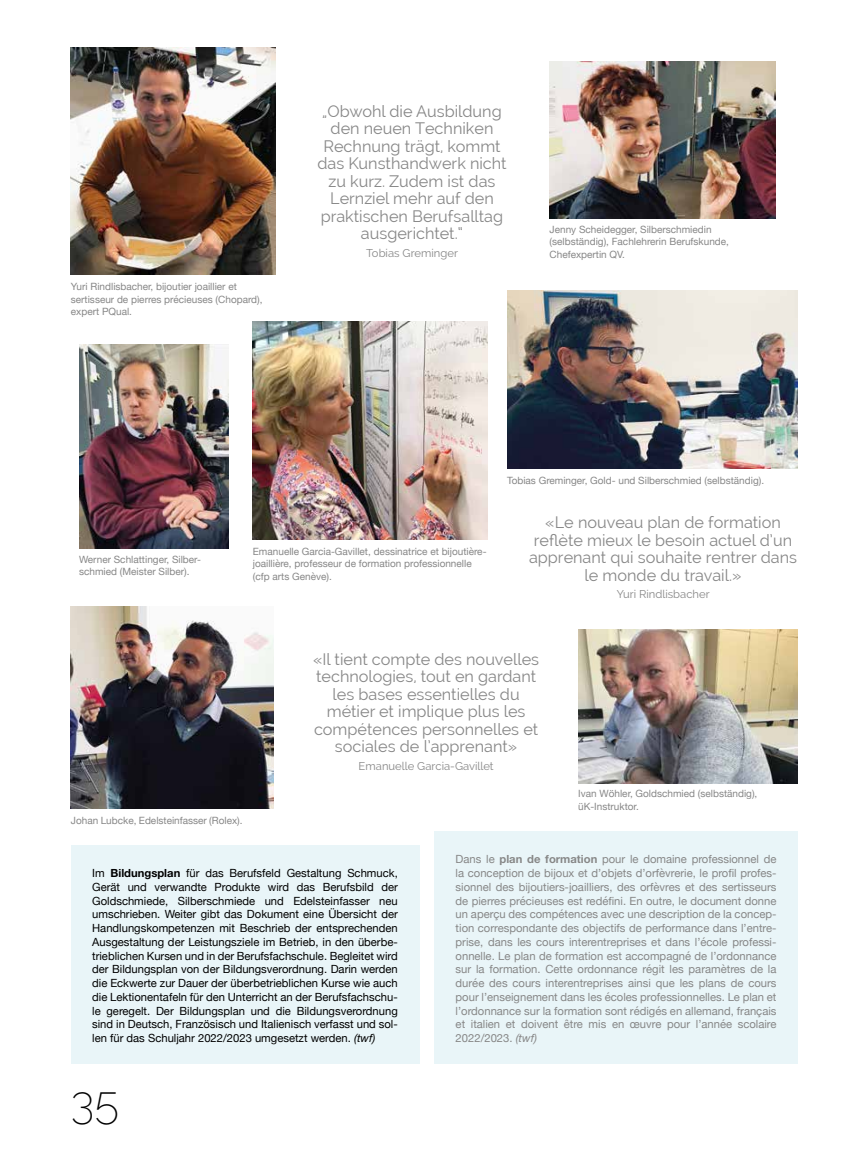
<style>
.page{position:relative;width:851px;height:1170px;background:#fff}
.page>*{position:absolute;margin:0;border:0;box-sizing:border-box;transform-origin:0 0}
.t1{font:200 45px "Raleway";color:#000}
.t2{font:16.25px/17.5px "Raleway";color:#878787;text-align:center}
.t3{font:11.25px/13.8px "Helvetica Neue";color:#878787;text-align:justify}
.t4{font:11.25px/13.8px "Helvetica Neue";color:#000;text-align:justify}
.t5{font:11.25px "Raleway";color:#878787}
.t6{font:10px/12.5px "Helvetica Neue";color:#878787}
.s1{font-weight:700}
.s2{font-style:italic}
</style>
<div class="page">
<img style="left:253px;top:321px;width:234px;height:219px">
<img style="left:578px;top:629px;width:219px;height:154px">
<img style="left:549px;top:62px;width:226px;height:157px">
<img style="left:71px;top:606px;width:202px;height:202px">
<img style="left:507px;top:290px;width:290px;height:179px">
<img style="left:79px;top:344px;width:150px;height:204px">
<img style="left:71px;top:48px;width:204px;height:227px">
<div style="left:71px;top:845px;width:348px;height:218px;background:#e9f5f8"></div>
<div style="left:434px;top:831px;width:363px;height:232px;background:#e9f5f8"></div>
<p class="t6" style="left:71px;top:281px;width:193px">Yuri Rindlisbacher, bijoutier joaillier et sertisseur de pierres précieuses (Chopard), expert PQual.</p>
<h2 class="t2" style="left:317px;top:102px;width:191px">„Obwohl die Ausbildung den neuen Techniken<br>Rechnung trägt, kommt das Kunsthandwerk nicht zu kurz. Zudem ist das<br>Lernziel mehr auf den praktischen Berufsalltag ausgerichtet.“</h2>
<p class="t5" style="left:366px;top:246px;width:93px">Tobias Greminger</p>
<p class="t6" style="left:549px;top:223px;width:181px">Jenny Scheidegger, Silberschmiedin (selbständig), Fachlehrerin Berufskunde,<br>Chefexpertin QV.</p>
<p class="t6" style="left:507px;top:474px;width:258px">Tobias Greminger, Gold- und Silberschmied (selbständig).</p>
<p class="t6" style="left:79px;top:553px;width:123px">Werner Schlattinger, Silber&shy;schmied (Meister Silber).</p>
<p class="t6" style="left:253px;top:545px;width:235px">Emanuelle Garcia-Gavillet, dessinatrice et bijoutière&shy;joaillière, professeur de formation professionnelle (cfp arts Genève).</p>
<h2 class="t2" style="left:529px;top:513px;width:269px">«Le nouveau plan de formation reflète mieux le besoin actuel d’un apprenant qui souhaite rentrer dans le monde du travail.»</h2>
<p class="t5" style="left:616px;top:587px;width:94px">Yuri Rindlisbacher</p>
<p class="t6" style="left:71px;top:814px;width:173px">Johan Lubcke, Edelsteinfasser (Rolex).</p>
<h2 class="t2" style="left:313px;top:650px;width:227px">«Il tient compte des nouvelles technologies, tout en gardant les bases essentielles du métier et implique plus les compétences personnelles et sociales de l’apprenant»</h2>
<p class="t5" style="left:358px;top:759px;width:137px">Emanuelle Garcia-Gavillet</p>
<p class="t6" style="left:578px;top:788px;width:181px">Ivan Wöhler, Goldschmied (selbständig), üK-Instruktor.</p>
<p class="t4" style="left:92px;top:866px;width:307px">Im <span class="s1">Bildungsplan</span> für das Berufsfeld Gestaltung Schmuck, Gerät und verwandte Produkte wird das Berufsbild der Goldschmiede, Silberschmiede und Edelsteinfasser neu umschrieben. Weiter gibt das Dokument eine Übersicht der Handlungskompetenzen mit Beschrieb der entsprechenden Ausgestaltung der Leistungsziele im Betrieb, in den überbe&shy;trieblichen Kursen und in der Berufsfachschule. Begleitet wird der Bildungsplan von der Bildungsverordnung. Darin werden die Eckwerte zur Dauer der überbetrieblichen Kurse wie auch die Lektionentafeln für den Unterricht an der Berufsfachschu&shy;le geregelt. Der Bildungsplan und die Bildungsverordnung sind in Deutsch, Französisch und Italienisch verfasst und sol&shy;len für das Schuljahr 2022/2023 umgesetzt werden. <span class="s2">(twf)</span></p>
<h1 class="t1" style="left:71px;top:1075px;width:50px">35</h1>
<p class="t3" style="left:455px;top:852px;width:322px">Dans le <span class="s1">plan de formation</span> pour le domaine professionnel de la conception de bijoux et d’objets d’orfèvrerie, le profil profes&shy;sionnel des bijoutiers-joailliers, des orfèvres et des sertisseurs de pierres précieuses est redéfini. En outre, le document donne un aperçu des compétences avec une description de la concep&shy;tion correspondante des objectifs de performance dans l’entre&shy;prise, dans les cours interentreprises et dans l’école professi&shy;onnelle. Le plan de formation est accompagné de l’ordonnance sur la formation. Cette ordonnance régit les paramètres de la durée des cours interentreprises ainsi que les plans de cours pour l’enseignement dans les écoles professionnelles. Le plan et l’ordonnance sur la formation sont rédigés en allemand, français et italien et doivent être mis en œuvre pour l’année scolaire 2022/2023. <span class="s2">(twf)</span></p>
</div>
